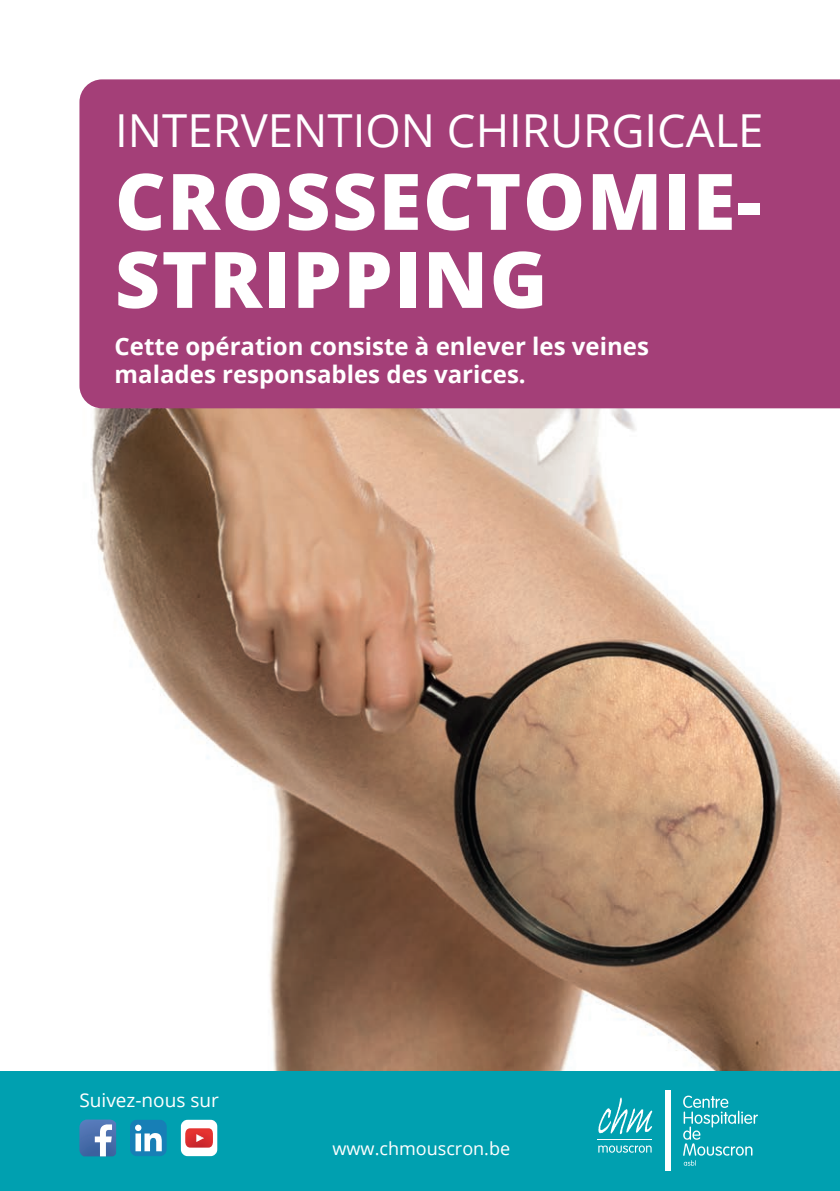
<style>
.page{position:relative;width:840px;height:1191px;background:#fff}
.page>*{position:absolute;margin:0;border:0;box-sizing:border-box;transform-origin:0 0}
.t1{font:800 78px/78px "Open Sans";letter-spacing:.02em;color:#fff}
.t2{font:45.4px "Open Sans";color:#fff}
.t3{font:700 24px/28px "Open Sans";color:#fff}
.t4{font:19px "Open Sans";color:#fff}
.t5{font:18px "Open Sans";color:#fff}
</style>
<div class="page">
<img style="left:91px;top:408px;width:748px;height:663px">
<div style="left:79px;top:79px;width:760px;height:329px;background:#a43f78"></div>
<div style="left:0;top:1071px;width:839px;height:120px;background:#00a0b0"></div>
<svg style="left:598px;top:1097px;width:54px;height:37px"></svg>
<hr style="left:597px;top:1138px;width:54px;height:1px;background:#fff">
<svg style="left:598px;top:1145px;width:53px;height:7px"></svg>
<div style="left:665px;top:1090px;width:5px;height:81px;background:#fff"></div>
<svg style="left:683px;top:1095px;width:74px;height:70px"></svg>
<svg style="left:79px;top:1119px;width:37px;height:37px"></svg>
<svg style="left:130px;top:1120px;width:37px;height:36px"></svg>
<svg style="left:180px;top:1119px;width:37px;height:37px"></svg>
<h2 class="t2" style="left:115px;top:99px;width:649px">INTERVENTION CHIRURGICALE</h2>
<h1 class="t1" style="left:115px;top:158px;width:648px">CROSSECTOMIE-<br>STRIPPING</h1>
<p class="t3" style="left:115px;top:332px;width:535px">Cette opération consiste à enlever les veines malades responsables des varices.</p>
<p class="t4" style="left:79px;top:1086px;width:141px">Suivez-nous sur</p>
<p class="t5" style="left:332px;top:1136px;width:179px">www.chmouscron.be</p>
</div>
